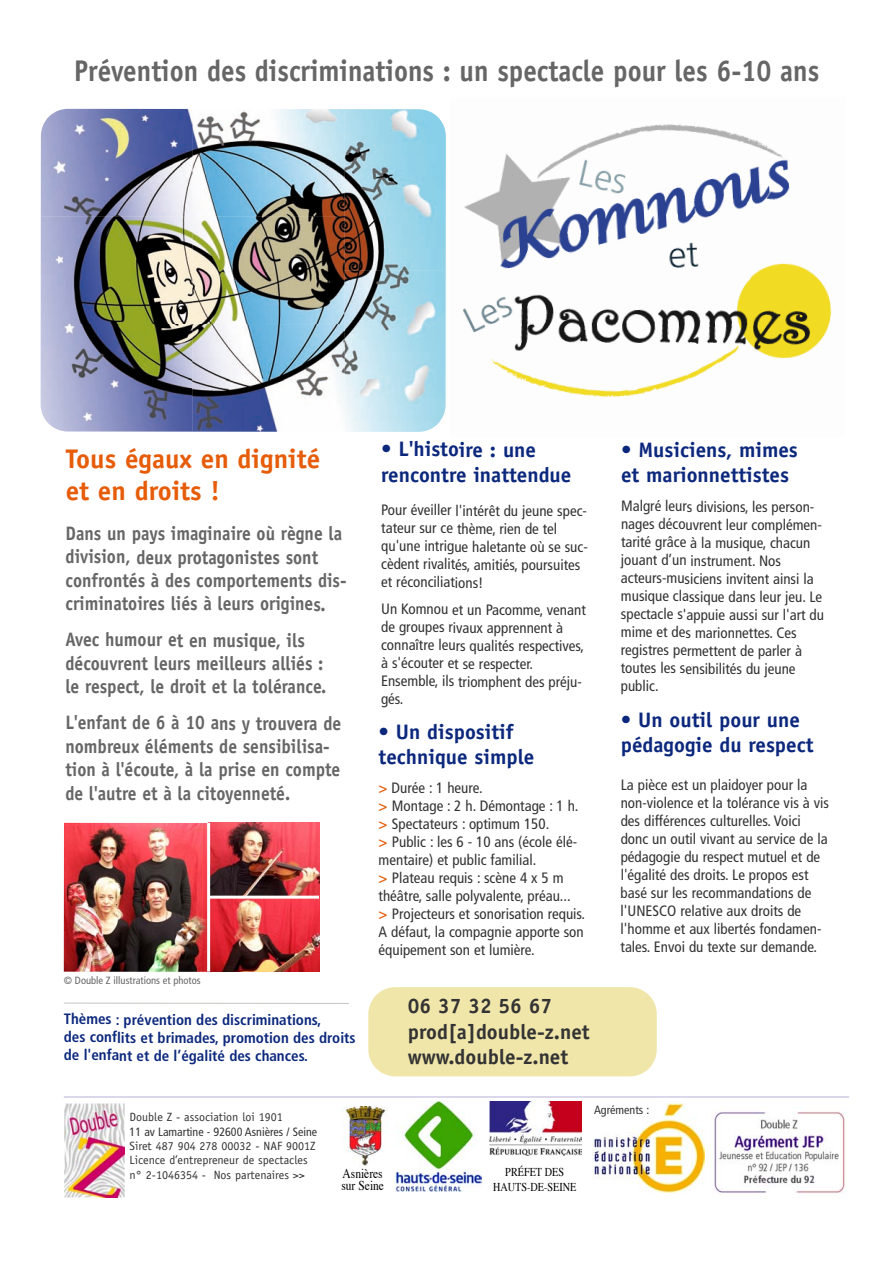
<style>
.page{position:relative;width:893px;height:1263px;background:#fff}
.page>*{position:absolute;margin:0;border:0;box-sizing:border-box;transform-origin:0 0}
.t1{font:700 30px "Officina Sans";color:#666;scale:.9 1}
.t2{font:700 27px/32.4px "Officina Sans";color:#e65c08}
.t3{font:700 21px/25.2px "Officina Sans";color:#0c287d}
.t4{font:700 21px/25.2px "Officina Sans";color:#333}
.t5{font:700 19.5px/23.4px "Officina Sans";color:#666;scale:.9 1}
.t6{font:condensed 15px/18px "Frutiger";color:#333}
.t7{font:700 condensed 15px/18px "Frutiger";color:#0c287d}
.t8{font:13.5px/12px "Times";color:#000;scale:.85 1}
.t9{font:12px/14.4px "Officina Sans";color:#333}
.t10{font:condensed 12px "Frutiger";color:#333}
.t11{font:12px/14.4px "Times";color:#000;text-align:center;scale:.85 1}
.t12{font:condensed 10.5px "Frutiger";color:#666}
.s1{font-weight:700;color:#e65c08}
</style>
<div class="page">
<img style="left:41px;top:109px;width:405px;height:323px">
<img style="left:64px;top:823px;width:255px;height:149px">
<hr style="left:64px;top:1003px;width:285px;height:1px;background:#c4c5c0">
<img style="left:463px;top:124px;width:278px;height:266px">
<img style="left:741px;top:135px;width:91px;height:224px">
<img style="left:556px;top:390px;width:98px;height:7px">
<hr style="left:207px;top:823px;width:3px;height:149px;background:#fff">
<hr style="left:208px;top:896px;width:111px;height:3px;background:#fff">
<div style="left:368px;top:987px;width:288px;height:89px;background:#f1e6aa"></div>
<img style="left:64px;top:1103px;width:61px;height:94px">
<img style="left:341px;top:1106px;width:47px;height:60px">
<img style="left:592px;top:1104px;width:112px;height:88px">
<img style="left:711px;top:1112px;width:134px;height:81px">
<hr style="left:64px;top:1097px;width:785px;height:1px;background:#b8b1d9">
<img style="left:396px;top:1102px;width:85px;height:90px">
<img style="left:489px;top:1102px;width:92px;height:54px">
<h1 class="t1" style="left:74px;top:52px;width:829px">Prévention des discriminations : un spectacle pour les 6-10 ans</h1>
<h2 class="t2" style="left:66px;top:442px;width:256px">Tous égaux en dignité et en droits !</h2>
<h3 class="t5" style="left:66px;top:522px;width:314px">Dans un pays imaginaire où règne la division, deux protagonistes sont confrontés à des comportements dis&shy;criminatoires liés à leurs origines.</h3>
<h3 class="t5" style="left:65px;top:628px;width:291px">Avec humour et en musique, ils découvrent leurs meilleurs alliés : le respect, le droit et la tolérance.</h3>
<h3 class="t5" style="left:65px;top:711px;width:308px">L'enfant de 6 à 10 ans y trouvera de nombreux éléments de sensibilisa&shy;tion à l'écoute, à la prise en compte de l'autre et à la citoyenneté.</h3>
<p class="t12" style="left:64px;top:975px;width:138px">© Double Z illustrations et photos</p>
<p class="t7" style="left:64px;top:1010px;width:293px">Thèmes : prévention des discriminations,<br>des conflits et brimades, promotion des droits de l'enfant et de l’égalité des chances.</p>
<h3 class="t3" style="left:381px;top:437px;width:192px">• L'histoire : une rencontre inattendue</h3>
<p class="t6" style="left:381px;top:501px;width:208px">Pour éveiller l'intérêt du jeune spec&shy;tateur sur ce thème, rien de tel qu'une intrigue haletante où se suc&shy;cèdent rivalités, amitiés, poursuites et réconciliations!</p>
<p class="t6" style="left:381px;top:600px;width:206px">Un Komnou et un Pacomme, venant de groupes rivaux apprennent à connaître leurs qualités respectives, à s'écouter et se respecter.<br>Ensemble, ils triomphent des préju&shy;gés.</p>
<h3 class="t3" style="left:378px;top:719px;width:157px">• Un dispositif technique simple</h3>
<p class="t6" style="left:378px;top:778px;width:208px"><span class="s1">&gt;</span> Durée : 1 heure.<br><span class="s1">&gt;</span> Montage : 2 h. Démontage : 1 h. <span class="s1">&gt;</span> Spectateurs : optimum 150.<br><span class="s1">&gt;</span> Public : les 6 - 10 ans (école élé&shy;mentaire) et public familial.<br><span class="s1">&gt;</span> Plateau requis : scène 4 x 5 m théâtre, salle polyvalente, préau...<br><span class="s1">&gt;</span> Projecteurs et sonorisation requis.<br>A défaut, la compagnie apporte son équipement son et lumière.</p>
<h3 class="t4" style="left:408px;top:993px;width:183px">06 37 32 56 67 prod[a]double-z.net www.double-z.net</h3>
<h3 class="t3" style="left:621px;top:437px;width:178px">• Musiciens, mimes et marionnettistes</h3>
<p class="t6" style="left:620px;top:497px;width:205px">Malgré leurs divisions, les person&shy;nages découvrent leur complémen&shy;tarité grâce à la musique, chacun jouant d’un instrument. Nos acteurs-musiciens invitent ainsi la musique classique dans leur jeu. Le spectacle s'appuie aussi sur l'art du mime et des marionnettes. Ces registres permettent de parler à toutes les sensibilités du jeune public.</p>
<h3 class="t3" style="left:620px;top:707px;width:194px">• Un outil pour une pédagogie du respect</h3>
<p class="t6" style="left:620px;top:776px;width:210px">La pièce est un plaidoyer pour la non-violence et la tolérance vis à vis des différences culturelles. Voici donc un outil vivant au service de la pédagogie du respect mutuel et de l'égalité des droits. Le propos est basé sur les recommandations de l'UNESCO relative aux droits de l'homme et aux libertés fondamen&shy;tales. Envoi du texte sur demande.</p>
<p class="t9" style="left:130px;top:1110px;width:155px">Double Z - association loi 1901</p>
<p class="t10" style="left:130px;top:1125px;width:189px">11 av Lamartine - 92600 Asnières / Seine</p>
<p class="t9" style="left:130px;top:1139px;width:187px">Siret 487 904 278 00032 - NAF 9001Z<br>Licence d’entrepreneur de spectacles n° 2-1046354 - Nos partenaires &gt;&gt;</p>
<p class="t8" style="left:341px;top:1169px;width:52px">Asnières sur Seine</p>
<p class="t10" style="left:594px;top:1103px;width:57px">Agréments :</p>
<p class="t11" style="left:493px;top:1166px;width:99px">PRÉFET DES<br>HAUTS-DE-SEINE</p>
</div>
